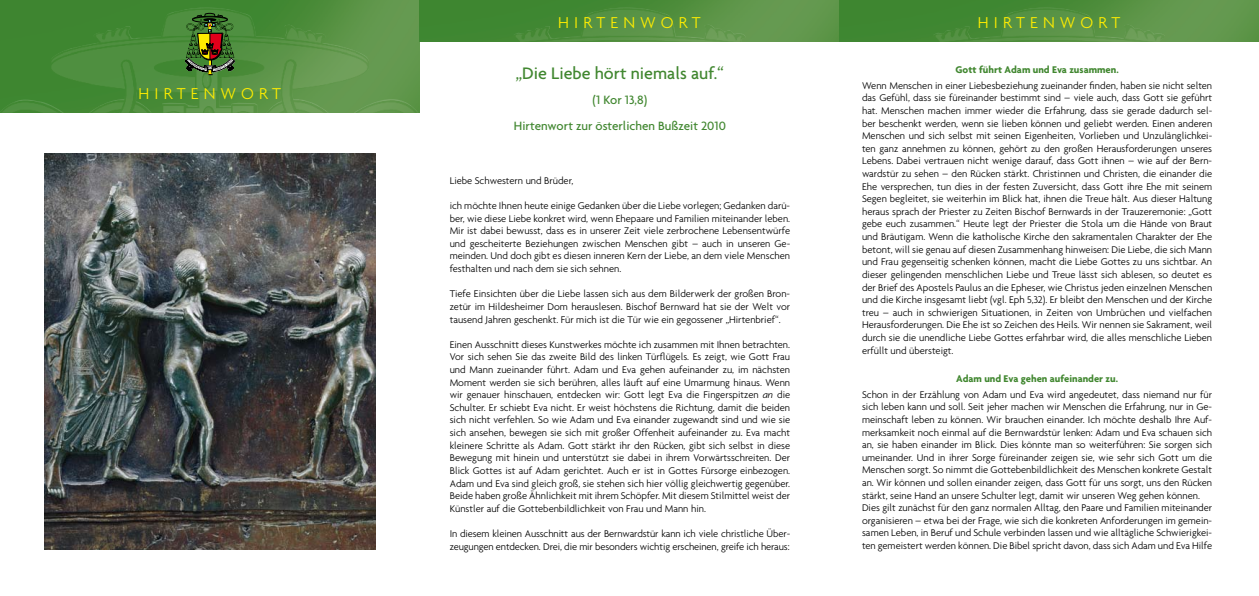
<style>
.page{position:relative;width:1259px;height:596px;background:#fff}
.page>*{position:absolute;margin:0;border:0;box-sizing:border-box;transform-origin:0 0}
.t1{font:500 18px "Agenda";color:#418730}
.t2{font:300 17px "Agenda";letter-spacing:.3em;color:#ffed00}
.t3{font:500 13px/26px "Agenda";color:#418730;text-align:center}
.t4{font:300 10.5px/12.6px "Agenda";color:#000;text-align:justify}
.t5{font:700 10.5px "Agenda";color:#418730}
.s1{font-style:italic}
</style>
<div class="page">
<img style="left:0;top:0;width:420px;height:113px">
<img style="left:0;top:7px;width:418px;height:106px">
<svg style="left:185px;top:12px;width:50px;height:63px"></svg>
<img style="left:420px;top:0;width:839px;height:42px">
<img style="left:513px;top:7px;width:232px;height:35px">
<img style="left:933px;top:7px;width:232px;height:35px">
<img style="left:44px;top:153px;width:331px;height:396px">
<h2 class="t2" style="left:139px;top:84px;width:144px">Hirtenwort</h2>
<h2 class="t2" style="left:558px;top:13px;width:144px">Hirtenwort</h2>
<h2 class="t2" style="left:978px;top:13px;width:144px">Hirtenwort</h2>
<h1 class="t1" style="left:516px;top:62px;width:209px">„Die Liebe hört niemals auf.“</h1>
<p class="t3" style="left:514px;top:86px;width:214px">(1 Kor 13,8)<br>Hirtenwort zur österlichen Bußzeit 2010</p>
<p class="t5" style="left:955px;top:63px;width:165px">Gott führt Adam und Eva zusammen.</p>
<p class="t4" style="left:862px;top:79px;width:352px">Wenn Menschen in einer Liebesbeziehung zueinander finden, haben sie nicht selten das Gefühl, dass sie füreinander bestimmt sind – viele auch, dass Gott sie geführt hat. Menschen machen immer wieder die Erfahrung, dass sie gerade dadurch sel&shy;ber beschenkt werden, wenn sie lieben können und geliebt werden. Einen anderen Menschen und sich selbst mit seinen Eigenheiten, Vorlieben und Unzulänglichkei&shy;ten ganz annehmen zu können, gehört zu den großen Herausforderungen unseres Lebens. Dabei vertrauen nicht wenige darauf, dass Gott ihnen – wie auf der Bern&shy;wardstür zu sehen – den Rücken stärkt. Christinnen und Christen, die einander die Ehe versprechen, tun dies in der festen Zuversicht, dass Gott ihre Ehe mit seinem Segen begleitet, sie weiterhin im Blick hat, ihnen die Treue hält. Aus dieser Haltung heraus sprach der Priester zu Zeiten Bischof Bernwards in der Trauzeremonie: „Gott gebe euch zusammen.“ Heute legt der Priester die Stola um die Hände von Braut und Bräutigam. Wenn die katholische Kirche den sakramentalen Charakter der Ehe betont, will sie genau auf diesen Zusammenhang hinweisen: Die Liebe, die sich Mann und Frau gegenseitig schenken können, macht die Liebe Gottes zu uns sichtbar. An dieser gelingenden menschlichen Liebe und Treue lässt sich ablesen, so deutet es der Brief des Apostels Paulus an die Epheser, wie Christus jeden einzelnen Menschen und die Kirche insgesamt liebt (vgl. Eph 5,32). Er bleibt den Menschen und der Kirche treu – auch in schwierigen Situationen, in Zeiten von Umbrüchen und vielfachen Herausforderungen. Die Ehe ist so Zeichen des Heils. Wir nennen sie Sakrament, weil durch sie die unendliche Liebe Gottes erfahrbar wird, die alles menschliche Lieben erfüllt und übersteigt.</p>
<p class="t5" style="left:956px;top:372px;width:163px">Adam und Eva gehen aufeinander zu.</p>
<p class="t4" style="left:862px;top:387px;width:352px;text-align:left">Schon in der Erzählung von Adam und Eva wird angedeutet, dass niemand nur für sich leben kann und soll. Seit jeher machen wir Menschen die Erfahrung, nur in Ge&shy;meinschaft leben zu können. Wir brauchen einander. Ich möchte deshalb I hre Auf&shy;merksamkeit noch einmal auf die Bernwardstür lenken: Adam und Eva schauen sich an, sie haben einander im Blick. Dies könnte man so weiterführen: Sie sorgen sich umeinander. Und in ihrer Sorge füreinander zeigen sie, wie sehr sich Gott um die Menschen sorgt. So nimmt die Gottebenbildlichkeit des Menschen konkrete Gestalt an. Wir können und sollen einander zeigen, dass Gott für uns sorgt, uns den Rücken stärkt, seine Hand an unsere Schulter legt, damit wir unseren Weg gehen können.<br>Dies gilt zunächst für den ganz normalen Alltag, den Paare und Familien miteinander organisieren – etwa bei der Frage, wie sich die konkreten Anforderungen im gemein&shy;samen Leben, in Beruf und Schule verbinden lassen und wie alltägliche Schwierigkei&shy;ten gemeistert werden können. Die Bibel spricht davon, dass sich Adam und Eva Hilfe</p>
<p class="t4" style="left:450px;top:174px;width:125px">Liebe Schwestern und Brüder,</p>
<p class="t4" style="left:450px;top:199px;width:342px">ich möchte I hnen heute einige Gedanken über die Liebe vorlegen; Gedanken darü&shy;ber, wie diese Liebe konkret wird, wenn Ehepaare und Familien miteinander leben.<br>Mir ist dabei bewusst, dass es in unserer Zeit viele zerbrochene Lebensentwürfe und gescheiterte Beziehungen zwischen Menschen gibt – auch in unseren Ge&shy;meinden. Und doch gibt es diesen inneren Kern der Liebe, an dem viele Menschen festhalten und nach dem sie sich sehnen.</p>
<p class="t4" style="left:450px;top:287px;width:342px">Tiefe Einsichten über die Liebe lassen sich aus dem Bilderwerk der großen Bron&shy;zetür im Hildesheimer Dom herauslesen. Bischof Bernward hat sie der Welt vor tausend Jahren geschenkt. Für mich ist die Tür wie ein gegossener „Hirtenbrief“.</p>
<p class="t4" style="left:450px;top:338px;width:342px">Einen Ausschnitt dieses Kunstwerkes möchte ich zusammen mit I hnen betrachten.<br>Vor sich sehen Sie das zweite Bild des linken Türflügels. Es zeigt, wie Gott Frau und Mann zueinander führt. Adam und Eva gehen aufeinander zu, im nächsten Moment werden sie sich berühren, alles läuft auf eine Umarmung hinaus. Wenn wir genauer hinschauen, entdecken wir: Gott legt Eva die Fingerspitzen <span class="s1">an</span> die Schulter. Er schiebt Eva nicht. Er weist höchstens die Richtung, damit die beiden sich nicht verfehlen. So wie Adam und Eva einander zugewandt sind und wie sie sich ansehen, bewegen sie sich mit großer Offenheit aufeinander zu. Eva macht kleinere Schritte als Adam. Gott stärkt ihr den Rücken, gibt sich selbst in diese Bewegung mit hinein und unterstützt sie dabei in ihrem Vorwärtsschreiten. Der Blick Gottes ist auf Adam gerichtet. Auch er ist in Gottes Fürsorge einbezogen.<br>Adam und Eva sind gleich groß, sie stehen sich hier völlig gleichwertig gegenüber.<br>Beide haben große Ähnlichkeit mit ihrem Schöpfer. Mit diesem Stilmittel weist der Künstler auf die Gottebenbildlichkeit von Frau und Mann hin.</p>
<p class="t4" style="left:450px;top:527px;width:342px">I n diesem kleinen Ausschnitt aus der Bernwardstür kann ich viele christliche Über&shy;zeugungen entdecken. Drei, die mir besonders wichtig erscheinen, greife ich heraus:</p>
</div>
